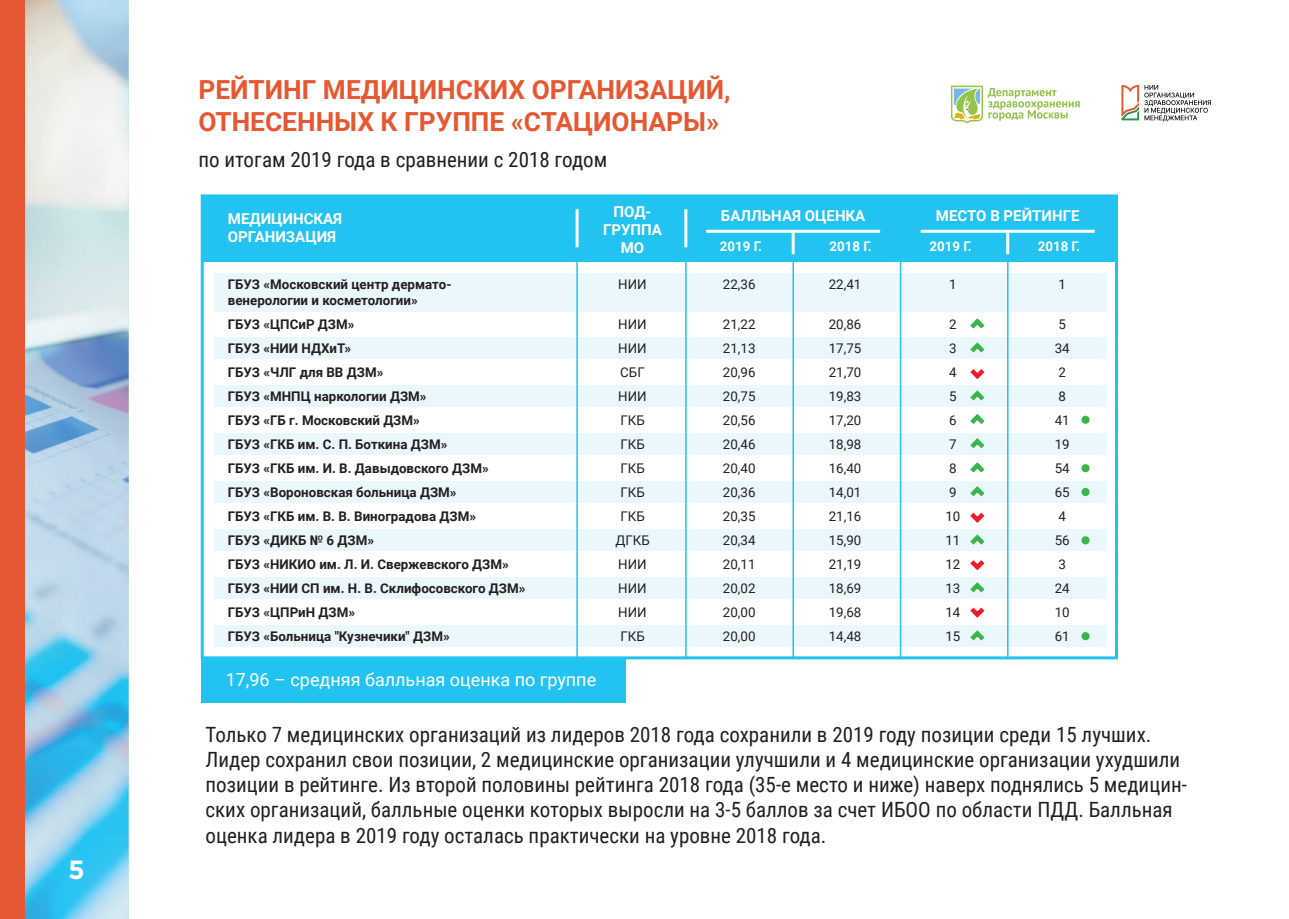
<style>
.page{position:relative;width:1289px;height:919px;background:#fff}
.page>*{position:absolute;margin:0;border:0;box-sizing:border-box;transform-origin:0 0}
.t1{font:700 26.25px/31.5px "Roboto";color:#e65831}
.t2{font:700 26.25px "Gotham Pro";color:#fff}
.t3{font:21px/25.2px "Roboto Condensed";color:#231f20}
.t4{font:18px "Roboto";color:#fff}
.t5{font:700 15px/18px "Roboto";color:#fff}
.t6{font:700 13.35px/24px "Roboto";color:#231f20}
.t7{font:13.35px/24px "Roboto";color:#231f20;text-align:justify}
.t8{font:700 13.35px "Roboto";color:#fff}
</style>
<div class="page">
<div style="left:203px;top:196px;width:913px;height:65px;background:#22c2f1"></div>
<img style="left:24px;top:0;width:104px;height:918px">
<div style="left:0;top:0;width:24px;height:918px;background:#e65831"></div>
<svg style="left:1121px;top:85px;width:89px;height:36px"></svg>
<svg style="left:951px;top:86px;width:128px;height:38px"></svg>
<div style="left:201px;top:194px;width:916px;height:465px;border:3px solid #22c2f1"></div>
<div style="left:214px;top:273px;width:892px;height:38px;background:#eaf7fd"></div>
<div style="left:214px;top:337px;width:892px;height:22px;background:#eaf7fd"></div>
<div style="left:214px;top:385px;width:892px;height:22px;background:#eaf7fd"></div>
<div style="left:214px;top:433px;width:892px;height:22px;background:#eaf7fd"></div>
<div style="left:214px;top:481px;width:892px;height:22px;background:#eaf7fd"></div>
<div style="left:214px;top:529px;width:892px;height:22px;background:#eaf7fd"></div>
<div style="left:214px;top:577px;width:892px;height:22px;background:#eaf7fd"></div>
<div style="left:214px;top:625px;width:892px;height:22px;background:#eaf7fd"></div>
<svg style="left:970px;top:342px;width:15px;height:11px"></svg>
<svg style="left:970px;top:318px;width:15px;height:11px"></svg>
<svg style="left:970px;top:369px;width:15px;height:55px"></svg>
<svg style="left:970px;top:462px;width:15px;height:11px"></svg>
<svg style="left:970px;top:438px;width:15px;height:11px"></svg>
<svg style="left:970px;top:486px;width:15px;height:11px"></svg>
<svg style="left:970px;top:630px;width:15px;height:11px"></svg>
<svg style="left:970px;top:512px;width:15px;height:33px"></svg>
<svg style="left:970px;top:560px;width:15px;height:11px"></svg>
<svg style="left:970px;top:582px;width:15px;height:36px"></svg>
<div style="left:1081px;top:415px;width:8px;height:9px;background:#3ab54a;border-radius:50%"></div>
<div style="left:1081px;top:464px;width:8px;height:8px;background:#3ab54a;border-radius:50%"></div>
<div style="left:1081px;top:488px;width:8px;height:8px;background:#3ab54a;border-radius:50%"></div>
<div style="left:1081px;top:632px;width:8px;height:8px;background:#3ab54a;border-radius:50%"></div>
<div style="left:1081px;top:536px;width:8px;height:8px;background:#3ab54a;border-radius:50%"></div>
<hr style="left:575px;top:209px;width:3px;height:38px;background:#fff">
<hr style="left:684px;top:209px;width:3px;height:38px;background:#fff">
<hr style="left:791px;top:232px;width:3px;height:22px;background:#fff">
<hr style="left:1006px;top:232px;width:3px;height:22px;background:#fff">
<hr style="left:706px;top:230px;width:174px;height:3px;background:#fff">
<hr style="left:920px;top:230px;width:174px;height:3px;background:#fff">
<hr style="left:576px;top:258px;width:2px;height:399px;background:#22c2f1">
<hr style="left:685px;top:258px;width:1px;height:399px;background:#22c2f1">
<hr style="left:899px;top:254px;width:2px;height:403px;background:#22c2f1">
<hr style="left:792px;top:254px;width:2px;height:403px;background:#22c2f1">
<hr style="left:1007px;top:254px;width:1px;height:403px;background:#22c2f1">
<div style="left:201px;top:659px;width:424px;height:43px;background:#22c2f1"></div>
<p class="t2" style="left:68px;top:854px;width:18px">5</p>
<p class="t1" style="left:198px;top:73px;width:534px">РЕЙТИНГ МЕДИЦИНСКИХ ОРГАНИЗАЦИЙ,<br>ОТНЕСЕННЫХ К ГРУППЕ «СТАЦИОНАРЫ»</p>
<p class="t3" style="left:198px;top:146px;width:410px">по итогам 2019 года в сравнении с 2018 годом</p>
<p class="t5" style="left:228px;top:209px;width:116px">МЕДИЦИНСКАЯ<br>ОРГАНИЗАЦИЯ</p>
<p class="t5" style="left:603px;top:202px;width:60px;text-align:center">ПОД-<br>ГРУППА<br>МО</p>
<p class="t6" style="left:228px;top:275px;width:225px;line-height:16px">ГБУЗ «Московский центр дермато&shy;венерологии и косметологии»</p>
<p class="t6" style="left:228px;top:311px;width:299px">ГБУЗ «ЦПСиР ДЗМ»<br>ГБУЗ «НИИ НДХиТ»<br>ГБУЗ «ЧЛГ для ВВ ДЗМ»<br>ГБУЗ «МНПЦ наркологии ДЗМ»<br>ГБУЗ «ГБ г. Московский ДЗМ»<br>ГБУЗ «ГКБ им. С. П. Боткина ДЗМ»<br>ГБУЗ «ГКБ им. И. В. Давыдовского ДЗМ»<br>ГБУЗ «Вороновская больница ДЗМ»<br>ГБУЗ «ГКБ им. В. В. Виноградова ДЗМ»<br>ГБУЗ «ДИКБ № 6 ДЗМ»<br>ГБУЗ «НИКИО им. Л. И. Свержевского ДЗМ»<br>ГБУЗ «НИИ СП им. Н. В. Склифосовского ДЗМ»<br>ГБУЗ «ЦПРиН ДЗМ»<br>ГБУЗ «Больница "Кузнечики" ДЗМ»</p>
<p class="t4" style="left:226px;top:667px;width:372px">17,96 – средняя балльная оценка по группе</p>
<p class="t7" style="left:618px;top:271px;width:30px">НИИ</p>
<p class="t7" style="left:615px;top:311px;width:36px;text-align:center">НИИ<br>НИИ<br>СБГ<br>НИИ<br>ГКБ<br>ГКБ<br>ГКБ<br>ГКБ<br>ГКБ<br>ДГКБ<br>НИИ<br>НИИ<br>НИИ<br>ГКБ</p>
<p class="t5" style="left:721px;top:206px;width:146px">БАЛЛЬНАЯ ОЦЕНКА</p>
<p class="t5" style="left:936px;top:206px;width:145px">МЕСТО В РЕЙТИНГЕ</p>
<p class="t8" style="left:719px;top:237px;width:44px">2019 Г.</p>
<p class="t8" style="left:829px;top:237px;width:44px">2018 Г.</p>
<p class="t8" style="left:929px;top:237px;width:44px">2019 Г.</p>
<p class="t8" style="left:1037px;top:237px;width:44px">2018 Г.</p>
<p class="t7" style="left:723px;top:271px;width:34px">22,36</p>
<p class="t7" style="left:723px;top:311px;width:34px">21,22<br>21,13<br>20,96<br>20,75<br>20,56<br>20,46<br>20,40<br>20,36<br>20,35<br>20,34<br>20,11<br>20,02<br>20,00<br>20,00</p>
<p class="t7" style="left:828px;top:271px;width:34px">22,41</p>
<p class="t7" style="left:828px;top:311px;width:34px">20,86<br>17,75<br>21,70<br>19,83<br>17,20<br>18,98<br>16,40<br>14,01<br>21,16<br>15,90<br>21,19<br>18,69<br>19,68<br>14,48</p>
<p class="t7" style="left:949px;top:271px;width:9px">1</p>
<p class="t7" style="left:945px;top:311px;width:16px;text-align:left">2<br>3<br>4<br>5<br>6<br>7<br>8<br>9<br>10<br>11<br>12<br>13<br>14<br>15</p>
<p class="t7" style="left:1058px;top:271px;width:9px">1</p>
<p class="t7" style="left:1054px;top:311px;width:16px;text-align:left">5<br>34<br>2<br>8<br>41<br>19<br>54<br>65<br>4<br>56<br>3<br>24<br>10<br>61</p>
<p class="t3" style="left:205px;top:721px;width:982px">Только 7 медицинских организаций из лидеров 2018 года сохранили в 2019 году позиции среди 15 лучших.<br>Лидер сохранил свои позиции, 2 медицинские организации улучшили и 4 медицинские организации ухудшили позиции в рейтинге. Из второй половины рейтинга 2018 года (35-е место и ниже) наверх поднялись 5 медицин&shy;ских организаций, балльные оценки которых выросли на 3-5 баллов за счет ИБОО по области ПДД. Балльная оценка лидера в 2019 году осталась практически на уровне 2018 года.</p>
</div>
